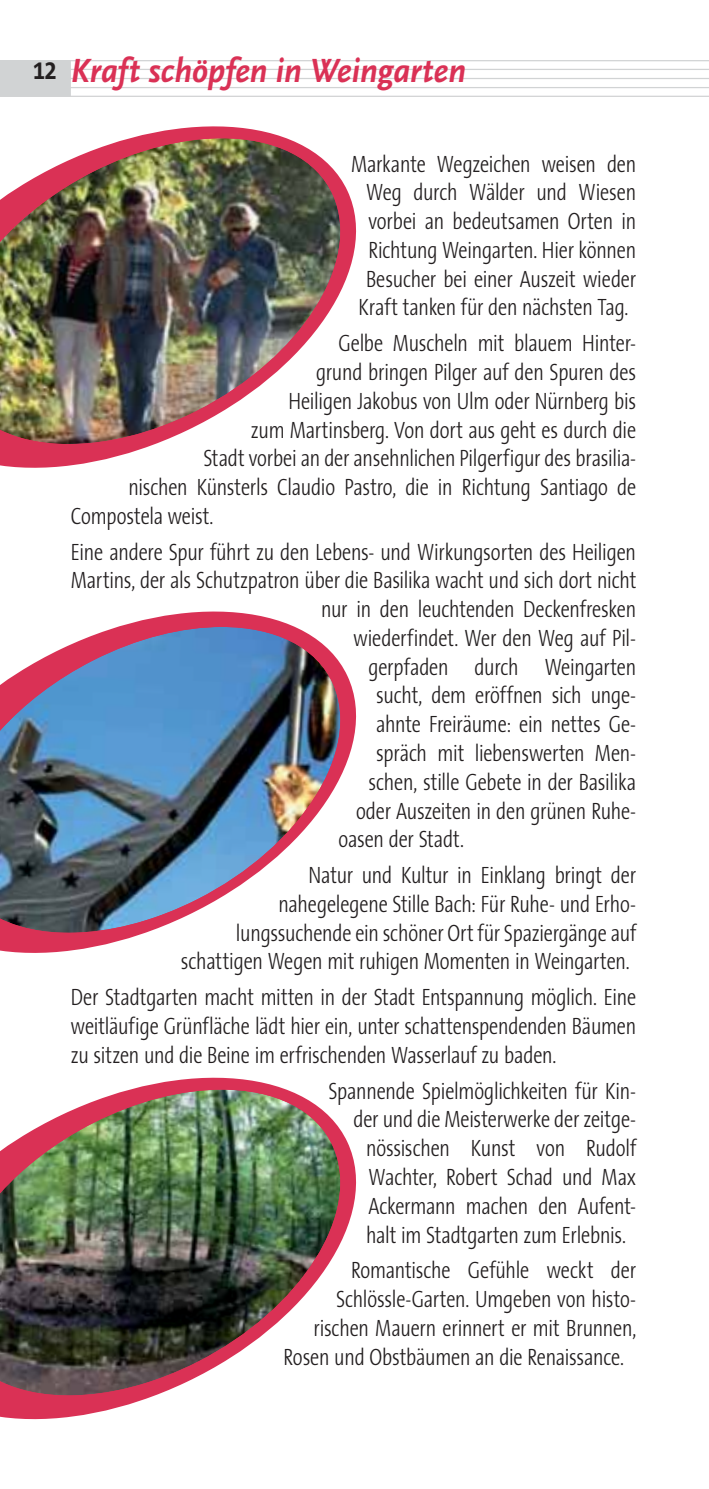
<style>
.page{position:relative;width:709px;height:1489px;background:#fff}
.page>*{position:absolute;margin:0;border:0;box-sizing:border-box;transform-origin:0 0}
.t1{font:italic 700 35px "Scala Sans";letter-spacing:-.01em;color:#da3155;scale:.95 1}
.t2{font:700 27.5px "The Sans Condensed";color:#231f20;scale:.95 1}
.t3{font:300 23.75px/28.8px "The Sans Condensed";letter-spacing:-.01em;color:#231f20;text-align:right;scale:.95 1}
</style>
<div class="page">
<hr style="left:0;top:60px;width:709px;height:1px;background:#d1d3d4">
<hr style="left:0;top:69px;width:709px;height:1px;background:#d1d3d4">
<hr style="left:0;top:78px;width:709px;height:1px;background:#d1d3d4">
<hr style="left:0;top:87px;width:709px;height:1px;background:#d1d3d4">
<hr style="left:0;top:96px;width:709px;height:1px;background:#d1d3d4">
<div style="left:0;top:61px;width:71px;height:35px;background:#d1d3d4"></div>
<svg style="left:0;top:126px;width:286px;height:342px"></svg>
<svg style="left:0;top:611px;width:295px;height:342px"></svg>
<svg style="left:0;top:1077px;width:285px;height:343px"></svg>
<img style="left:0;top:138px;width:357px;height:306px">
<img style="left:0;top:627px;width:357px;height:305px">
<img style="left:0;top:1089px;width:357px;height:306px">
<p class="t2" style="left:33px;top:59px;width:26px">12</p>
<h1 class="t1" style="left:71px;top:57px;width:417px">Kraft schöpfen in Weingarten</h1>
<p class="t3" style="left:351px;top:151px;width:302px">Markante Wegzeichen weisen den</p>
<p class="t3" style="left:366px;top:180px;width:286px">Weg durch Wälder und Wiesen</p>
<p class="t3" style="left:368px;top:209px;width:283px">vorbei an bedeutsamen Orten in</p>
<p class="t3" style="left:368px;top:238px;width:283px">Richtung Weingarten. Hier können</p>
<p class="t3" style="left:366px;top:266px;width:286px">Besucher bei einer Auszeit wieder</p>
<p class="t3" style="left:358px;top:295px;width:286px">Kraft tanken für den nächsten Tag.</p>
<p class="t3" style="left:338px;top:331px;width:315px">Gelbe Muscheln mit blauem Hinter-</p>
<p class="t3" style="left:316px;top:360px;width:338px">grund bringen Pilger auf den Spuren des</p>
<p class="t3" style="left:288px;top:389px;width:367px">Heiligen Jakobus von Ulm oder Nürnberg bis</p>
<p class="t3" style="left:251px;top:417px;width:407px">zum Martinsberg. Von dort aus geht es durch die</p>
<p class="t3" style="left:203px;top:446px;width:457px">Stadt vorbei an der ansehnlichen Pilgerfigur des brasilia-</p>
<p class="t3" style="left:128px;top:475px;width:536px">nischen Künsterls Claudio Pastro, die in Richtung Santiago de</p>
<p class="t3" style="left:71px;top:504px;width:152px">Compostela weist.</p>
<p class="t3" style="left:71px;top:539px;width:596px">Eine andere Spur führt zu den Lebens- und Wirkungsorten des Heiligen</p>
<p class="t3" style="left:71px;top:568px;width:596px">Martins, der als Schutzpatron über die Basilika wacht und sich dort nicht</p>
<p class="t3" style="left:321px;top:597px;width:333px">nur in den leuchtenden Deckenfresken</p>
<p class="t3" style="left:353px;top:626px;width:299px">wiederfindet. Wer den Weg auf Pil-</p>
<p class="t3" style="left:368px;top:654px;width:283px">gerpfaden durch Weingarten</p>
<p class="t3" style="left:376px;top:683px;width:275px">sucht, dem eröffnen sich unge-</p>
<p class="t3" style="left:376px;top:712px;width:275px">ahnte Freiräume: ein nettes Ge-</p>
<p class="t3" style="left:376px;top:741px;width:275px">spräch mit liebenswerten Men-</p>
<p class="t3" style="left:368px;top:769px;width:283px">schen, stille Gebete in der Basilika</p>
<p class="t3" style="left:356px;top:798px;width:296px">oder Auszeiten in den grünen Ruhe-</p>
<p class="t3" style="left:338px;top:827px;width:134px">oasen der Stadt.</p>
<p class="t3" style="left:181px;top:863px;width:481px">Natur und Kultur in Einklang bringt der<br>nahegelegene Stille Bach: Für Ruhe- und Erho&shy;lungssuchende ein schöner Ort für Spaziergänge auf schattigen Wegen mit ruhigen Momenten in Weingarten.</p>
<p class="t3" style="left:71px;top:985px;width:596px;text-align:justify">Der Stadtgarten macht mitten in der Stadt Entspannung möglich. Eine weitläufige Grünfläche lädt hier ein, unter schattenspendenden Bäumen zu sitzen und die Beine im erfrischenden Wasserlauf zu baden.</p>
<p class="t3" style="left:328px;top:1078px;width:325px">Spannende Spielmöglichkeiten für Kin-</p>
<p class="t3" style="left:353px;top:1107px;width:299px">der und die Meisterwerke der zeitge-</p>
<p class="t3" style="left:366px;top:1136px;width:286px">nössischen Kunst von Rudolf</p>
<p class="t3" style="left:368px;top:1164px;width:283px">Wachter, Robert Schad und Max</p>
<p class="t3" style="left:368px;top:1193px;width:283px">Ackermann machen den Aufent-</p>
<p class="t3" style="left:366px;top:1222px;width:275px">halt im Stadtgarten zum Erlebnis.</p>
<p class="t3" style="left:351px;top:1258px;width:302px">Romantische Gefühle weckt der</p>
<p class="t3" style="left:336px;top:1286px;width:317px">Schlössle-Garten. Umgeben von histo-</p>
<p class="t3" style="left:313px;top:1315px;width:341px">rischen Mauern erinnert er mit Brunnen,</p>
<p class="t3" style="left:283px;top:1344px;width:360px">Rosen und Obstbäumen an die Renaissance.</p>
</div>
